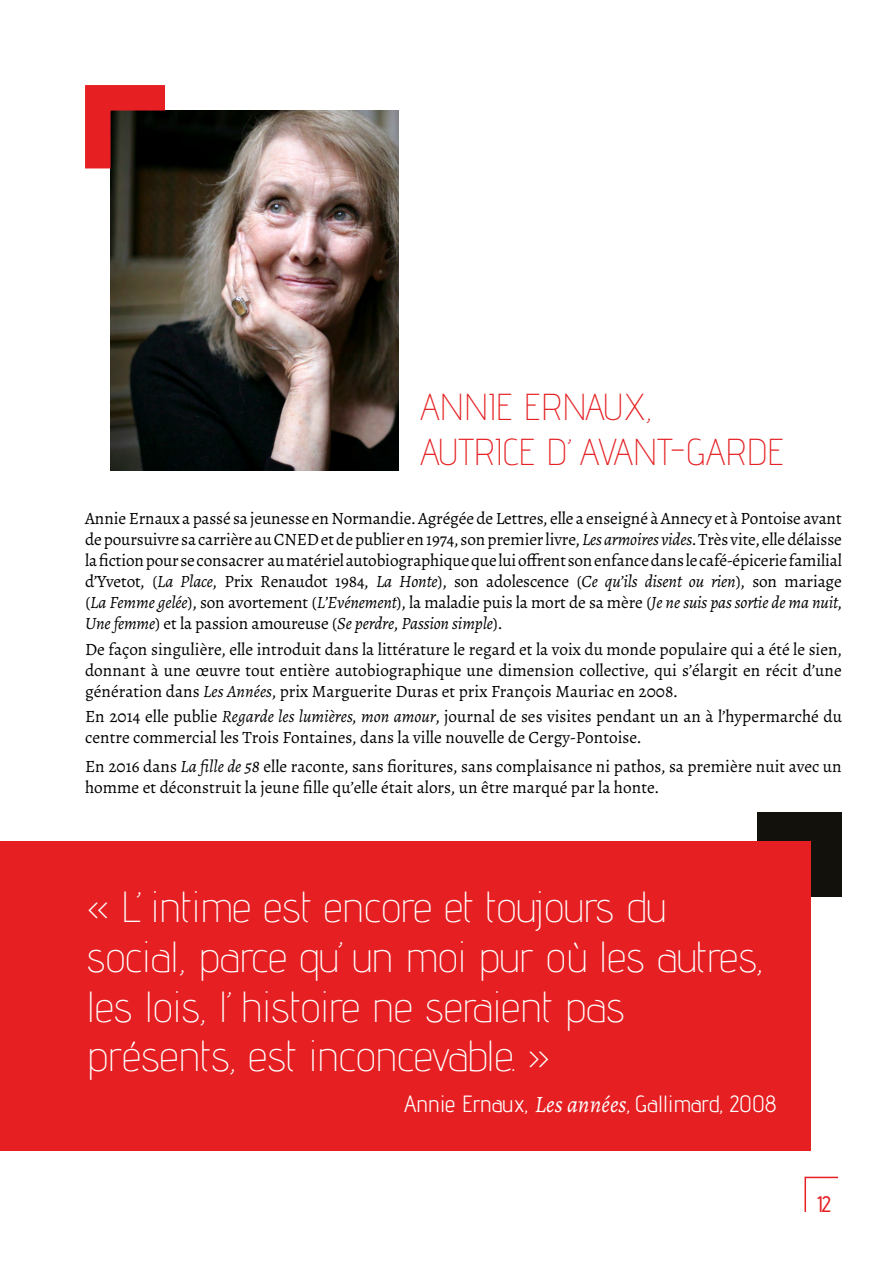
<style>
.page{position:relative;width:893px;height:1263px;background:#fff}
.page>*{position:absolute;margin:0;border:0;box-sizing:border-box;transform-origin:0 0}
.t1{font:200 43.5px/49.5px "Advent Pro";color:#fff}
.t2{font:200 37.5px/45px "Advent Pro";color:#e51f22}
.t3{font:23.55px "Advent Pro";color:#fff}
.t4{font:500 22.5px "Advent Pro";color:#e51f22}
.t5{font:17.25px/21px "Alegreya";color:#000;text-align:justify}
.s1{font-style:italic}
.s2{font-family:"Alegreya";font-style:italic}
</style>
<div class="page">
<svg style="left:804px;top:1176px;width:35px;height:36px"></svg>
<img style="left:110px;top:110px;width:289px;height:360px">
<svg style="left:85px;top:85px;width:106px;height:109px;background:#6e312e"></svg>
<div style="left:758px;top:812px;width:84px;height:84px;background:#12110c"></div>
<div style="left:0;top:841px;width:810px;height:309px;background:#e51f22"></div>
<h2 class="t2" style="left:420px;top:384px;width:366px">ANNIE ERNAUX,<br>AUTRICE D’AVANT-GARDE</h2>
<p class="t5" style="left:85px;top:508px;width:758px">Annie Ernaux a passé sa jeunesse en Normandie. Agrégée de Lettres, elle a enseigné à Annecy et à Pontoise avant de poursuivre sa carrière au CNED et de publier en 1974, son premier livre, <span class="s1">Les armoires vides</span>. Très vite, elle délaisse la fiction pour se consacrer au matériel autobiographique que lui offrent son enfance dans le café-épicerie familial d’Yvetot, (<span class="s1">La Place</span>, Prix Renaudot 1984, <span class="s1">La Honte</span>), son adolescence (<span class="s1">Ce qu’ils disent ou rien</span>), son mariage (<span class="s1">La Femme gelée</span>), son avortement (<span class="s1">L’Evénement</span>), la maladie puis la mort de sa mère (<span class="s1">Je ne suis pas sortie de ma nuit</span>, <span class="s1">Une femme</span>) et la passion amoureuse (<span class="s1">Se perdre</span>, <span class="s1">Passion simple</span>).</p>
<p class="t5" style="left:85px;top:638px;width:758px">De façon singulière, elle introduit dans la littérature le regard et la voix du monde populaire qui a été le sien, donnant à une œuvre tout entière autobiographique une dimension collective, qui s’élargit en récit d’une génération dans <span class="s1">Les Années</span>, prix Marguerite Duras et prix François Mauriac en 2008.</p>
<p class="t5" style="left:85px;top:706px;width:758px">En 2014 elle publie <span class="s1">Regarde les lumières, mon amour</span>, journal de ses visites pendant un an à l’hypermarché du centre commercial les Trois Fontaines, dans la ville nouvelle de Cergy-Pontoise.</p>
<p class="t5" style="left:85px;top:756px;width:758px">En 2016 dans <span class="s1">La fille de 58</span> elle raconte, sans fioritures, sans complaisance ni pathos, sa première nuit avec un homme et déconstruit la jeune fille qu’elle était alors, un être marqué par la honte.</p>
<h1 class="t1" style="left:87px;top:882px;width:678px">« L’intime est encore et toujours du social, parce qu’un moi pur où les autres, les lois, l’histoire ne seraient pas présents, est inconcevable. »</h1>
<h3 class="t3" style="left:404px;top:1089px;width:374px">Annie Ernaux, <span class="s2">Les années</span>, Gallimard, 2008</h3>
<h3 class="t4" style="left:817px;top:1190px;width:15px">12</h3>
</div>
